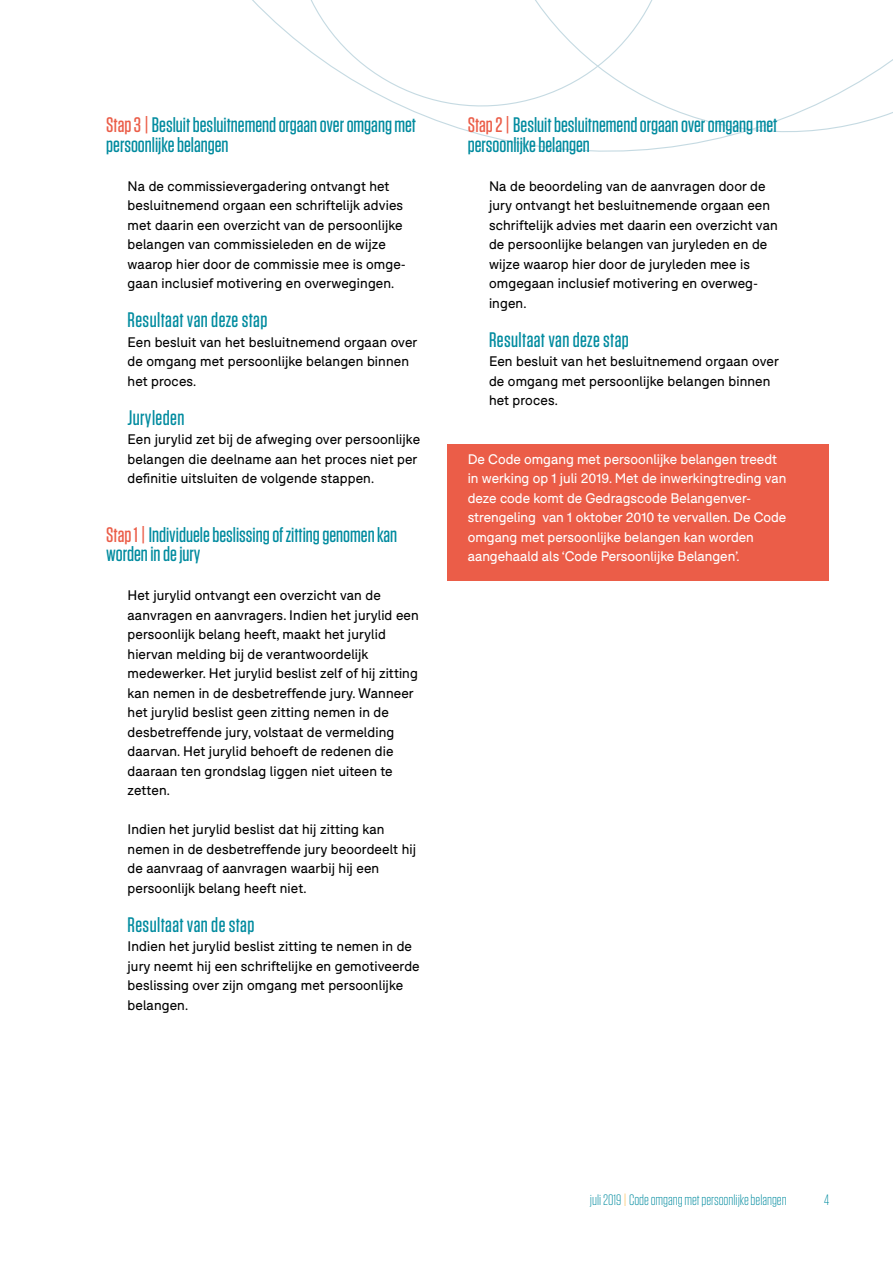
<style>
.page{position:relative;width:893px;height:1263px;background:#fff}
.page>*{position:absolute;margin:0;border:0;box-sizing:border-box;transform-origin:0 0}
.t1{font:500 21px/19.5px "Tungsten";color:#008b9f}
.t2{font:500 21px "Tungsten";letter-spacing:.02em;color:#008b9f}
.t3{font:300 15px "Tungsten";color:#008b9f}
.t4{font:13.5px/19.5px "F37 Bolton";letter-spacing:.01em;color:#000}
.t5{font:13.5px/19.5px "F37 Bolton";color:#fff}
.s1{color:#eb5d48}
.s2{color:#f9b234}
</style>
<div class="page">
<div style="left:447px;top:444px;width:381px;height:136px;background:#eb5d48"></div>
<svg style="left:252px;top:0;width:641px;height:152px"></svg>
<svg style="left:269px;top:0;width:427px;height:130px"></svg>
<h1 class="t1" style="left:106px;top:115px;width:311px"><span class="s1">Stap 3 |</span> Besluit besluitnemend orgaan over omgang met persoonlijke belangen</h1>
<p class="t4" style="left:128px;top:176px;width:280px">Na de commissievergadering ontvangt het besluitnemend orgaan een schriftelijk advies met daarin een overzicht van de persoonlijke belangen van commissieleden en de wijze waarop hier door de commissie mee is omge&shy;gaan inclusief motivering en overwegingen.</p>
<h1 class="t2" style="left:128px;top:309px;width:141px">Resultaat van deze stap</h1>
<p class="t4" style="left:128px;top:332px;width:291px">Een besluit van het besluitnemend orgaan over de omgang met persoonlijke belangen binnen het proces.</p>
<h1 class="t2" style="left:128px;top:406px;width:58px">Juryleden</h1>
<p class="t4" style="left:128px;top:430px;width:294px">Een jurylid zet bij de afweging over persoonlijke belangen die deelname aan het proces niet per definitie uitsluiten de volgende stappen.</p>
<h1 class="t1" style="left:106px;top:525px;width:292px"><span class="s1">Stap 1 |</span> Individuele beslissing of zitting genomen kan worden in de jury</h1>
<p class="t4" style="left:128px;top:586px;width:293px">Het jurylid ontvangt een overzicht van de aanvragen en aanvragers. Indien het jurylid een persoonlijk belang heeft, maakt het jurylid hiervan melding bij de verantwoordelijk medewerker. Het jurylid beslist zelf of hij zitting kan nemen in de desbetreffende jury. Wanneer het jurylid beslist geen zitting nemen in de desbetreffende jury, volstaat de vermelding daarvan. Het jurylid behoeft de redenen die daaraan ten grondslag liggen niet uiteen te zetten.</p>
<p class="t4" style="left:128px;top:820px;width:290px">Indien het jurylid beslist dat hij zitting kan nemen in de desbetreffende jury beoordeelt hij de aanvraag of aanvragen waarbij hij een persoonlijk belang heeft niet.</p>
<h1 class="t2" style="left:128px;top:913px;width:128px">Resultaat van de stap</h1>
<p class="t4" style="left:128px;top:937px;width:294px">Indien het jurylid beslist zitting te nemen in de jury neemt hij een schriftelijke en gemotiveerde beslissing over zijn omgang met persoonlijke belangen.</p>
<h1 class="t1" style="left:468px;top:115px;width:311px"><span class="s1">Stap 2 |</span> Besluit besluitnemend orgaan over omgang met persoonlijke belangen</h1>
<p class="t4" style="left:489px;top:176px;width:290px">Na de beoordeling van de aanvragen door de jury ontvangt het besluitnemende orgaan een schriftelijk advies met daarin een overzicht van de persoonlijke belangen van juryleden en de wijze waarop hier door de juryleden mee is omgegaan inclusief motivering en overweg&shy;ingen.</p>
<h1 class="t2" style="left:489px;top:328px;width:141px">Resultaat van deze stap</h1>
<p class="t4" style="left:489px;top:352px;width:291px">Een besluit van het besluitnemend orgaan over de omgang met persoonlijke belangen binnen het proces.</p>
<p class="t5" style="left:468px;top:449px;width:320px">De Code omgang met persoonlijke belangen treedt in werking op 1 juli 2019. Met de inwerkingtreding van deze code komt de Gedragscode Belangenver&shy;strengeling van 1 oktober 2010 te vervallen. De Code omgang met persoonlijke belangen kan worden aangehaald als ‘Code Persoonlijke Belangen’.</p>
<p class="t3" style="left:590px;top:1192px;width:198px">juli 2019 <span class="s2">|</span> Code omgang met persoonlijke belangen</p>
<p class="t3" style="left:824px;top:1192px;width:6px">4</p>
</div>
